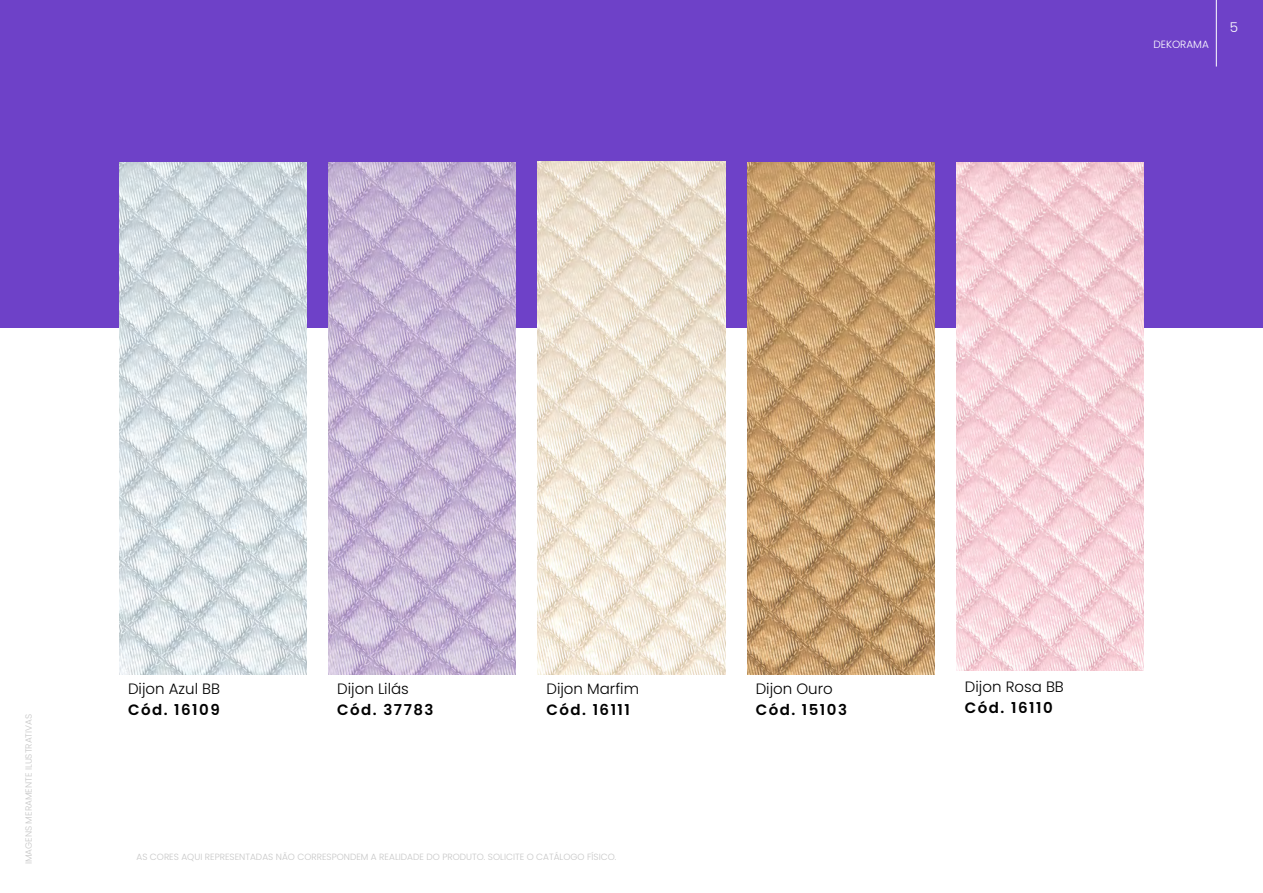
<style>
.page{position:relative;width:1263px;height:893px;background:#fff}
.page>*{position:absolute;margin:0;border:0;box-sizing:border-box;transform-origin:0 0}
.t1{font:300 15px "Poppins";color:#000}
.t2{font:600 15px "Poppins";letter-spacing:.1em;color:#000}
.t3{font:300 13.5px "Poppins";color:#fff}
.t4{font:300 10.5px "Poppins";color:#fff}
.t5{font:300 9px "Poppins";color:#c6c6c6}
</style>
<div class="page">
<div style="left:0;top:0;width:1263px;height:327px;background:#6e41c8"></div>
<img style="left:119px;top:162px;width:188px;height:512px">
<img style="left:956px;top:162px;width:187px;height:508px">
<img style="left:329px;top:162px;width:187px;height:512px">
<img style="left:538px;top:162px;width:187px;height:512px">
<img style="left:747px;top:162px;width:187px;height:512px">
<hr style="left:1216px;top:0;width:1px;height:67px;background:#fff">
<p class="t4" style="left:1153px;top:39px;width:57px">DEKORAMA</p>
<h2 class="t3" style="left:1230px;top:20px;width:10px">5</h2>
<p class="t5" style="left:23px;top:864px;width:152px;rotate:-90deg">IMAGENS MERAMENTE ILUSTRATIVAS</p>
<h1 class="t1" style="left:128px;top:680px;width:94px">Dijon Azul BB</h1>
<h1 class="t2" style="left:128px;top:701px;width:93px">Cód. 16109</h1>
<h1 class="t1" style="left:337px;top:680px;width:73px">Dijon Lilás</h1>
<h1 class="t2" style="left:337px;top:701px;width:98px">Cód. 37783</h1>
<h1 class="t1" style="left:546px;top:680px;width:94px">Dijon Marfim</h1>
<h1 class="t2" style="left:546px;top:701px;width:85px">Cód. 16111</h1>
<p class="t5" style="left:136px;top:852px;width:481px">AS CORES AQUI REPRESENTADAS NÃO CORRESPONDEM A REALIDADE DO PRODUTO. SOLICITE O CATÁLOGO FÍSICO.</p>
<h1 class="t1" style="left:756px;top:680px;width:79px">Dijon Ouro</h1>
<h1 class="t2" style="left:756px;top:701px;width:93px">Cód. 15103</h1>
<h1 class="t1" style="left:965px;top:678px;width:101px">Dijon Rosa BB</h1>
<h1 class="t2" style="left:965px;top:699px;width:89px">Cód. 16110</h1>
</div>
